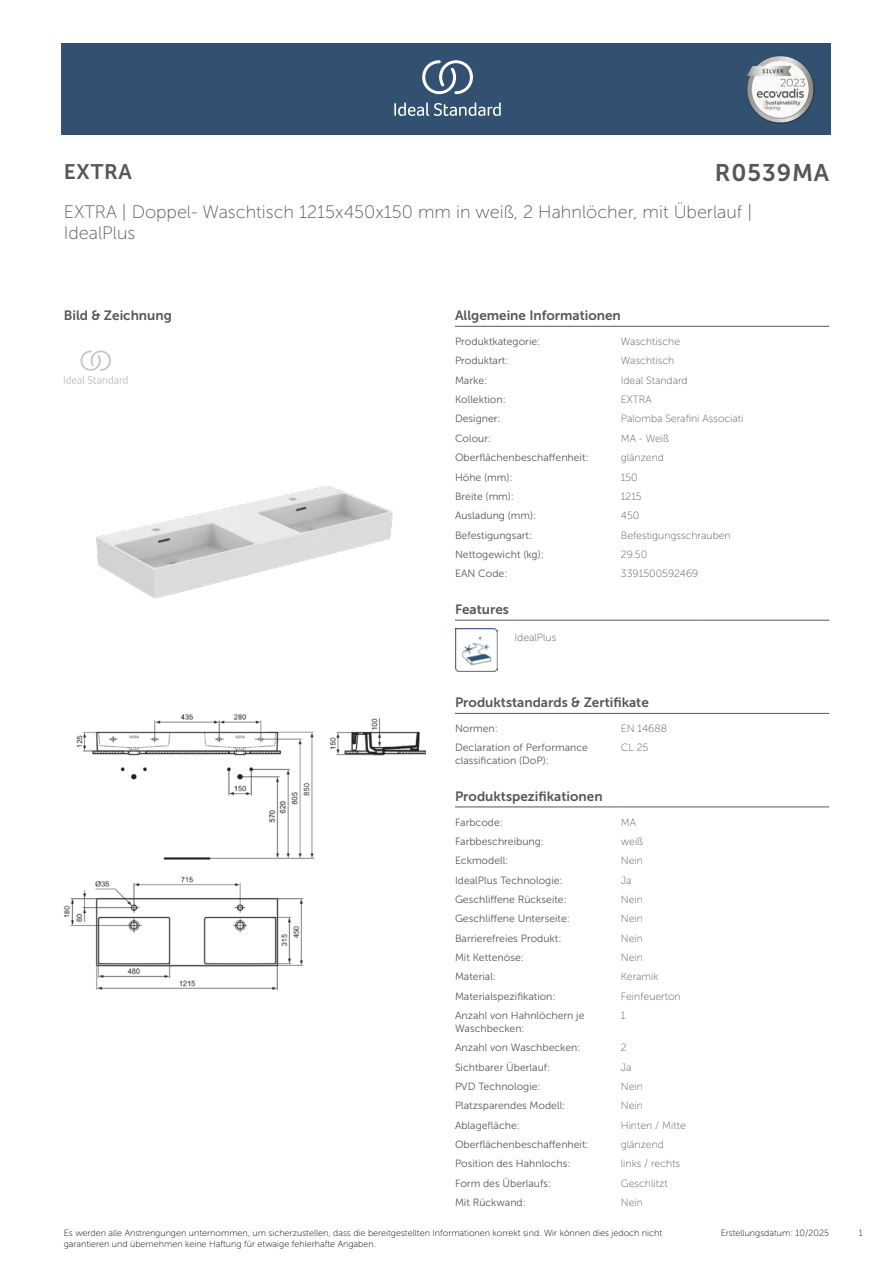
<style>
.page{position:relative;width:893px;height:1263px;background:#fff}
.page>*{position:absolute;margin:0;border:0;box-sizing:border-box;transform-origin:0 0}
.t1{font:24px "Museo Sans 700";letter-spacing:.035em;color:#575756}
.t2{font:21px "Museo Sans 700";letter-spacing:.035em;color:#575756}
.t3{font:18px/21.6px "Museo Sans 100";color:#575756}
.head_9pt{font:13.5px "Museo Sans 700";color:#575756}
.head_general{font:10.5px/12.6px "Museo Sans 300";color:#575756}
.value_general{font:10.5px "Museo Sans 100";color:#575756}
.t4{font:9px/10.8px "Museo Sans 100";color:#000}
</style>
<div class="page">
<div style="left:62px;top:43px;width:769px;height:91px;background:#325070"></div>
<hr style="left:455px;top:326px;width:166px;height:1px;background:#575756">
<hr style="left:621px;top:326px;width:208px;height:1px;background:#575756">
<hr style="left:455px;top:620px;width:59px;height:1px;background:#575756">
<hr style="left:514px;top:620px;width:128px;height:1px;background:#575756">
<hr style="left:642px;top:620px;width:60px;height:1px;background:#575756">
<hr style="left:702px;top:620px;width:127px;height:1px;background:#575756">
<img style="left:455px;top:629px;width:42px;height:42px">
<hr style="left:455px;top:713px;width:166px;height:1px;background:#575756">
<hr style="left:621px;top:713px;width:208px;height:1px;background:#575756">
<hr style="left:455px;top:807px;width:166px;height:1px;background:#575756">
<hr style="left:621px;top:807px;width:208px;height:1px;background:#575756">
<svg style="left:64px;top:350px;width:64px;height:34px"></svg>
<img style="left:96px;top:485px;width:297px;height:114px">
<img style="left:64px;top:714px;width:361px;height:276px">
<svg style="left:394px;top:102px;width:107px;height:14px"></svg>
<svg style="left:422px;top:60px;width:51px;height:34px"></svg>
<img style="left:746px;top:56px;width:68px;height:67px">
<h2 class="t2" style="left:64px;top:160px;width:70px">EXTRA</h2>
<h1 class="t1" style="left:715px;top:160px;width:116px">R0539MA</h1>
<h3 class="t3" style="left:64px;top:201px;width:690px">EXTRA | Doppel- Waschtisch 1215x450x150 mm in weiß, 2 Hahnlöcher, mit Überlauf |<br>IdealPlus</h3>
<h2 class="head_9pt" style="left:64px;top:308px;width:110px">Bild &amp; Zeichnung</h2>
<h2 class="head_9pt" style="left:455px;top:308px;width:167px">Allgemeine Informationen</h2>
<h3 class="head_general" style="left:455px;top:335px;width:87px">Produktkategorie:</h3>
<p class="value_general" style="left:621px;top:336px;width:61px">Waschtische</p>
<h3 class="head_general" style="left:455px;top:354px;width:55px">Produktart:</h3>
<p class="value_general" style="left:621px;top:355px;width:55px">Waschtisch</p>
<h3 class="head_general" style="left:455px;top:374px;width:34px">Marke:</h3>
<p class="value_general" style="left:621px;top:374px;width:68px">Ideal Standard</p>
<h3 class="head_general" style="left:455px;top:393px;width:52px">Kollektion:</h3>
<p class="value_general" style="left:621px;top:394px;width:32px">EXTRA</p>
<h3 class="head_general" style="left:455px;top:413px;width:47px">Designer:</h3>
<p class="value_general" style="left:621px;top:413px;width:124px">Palomba Serafini Associati</p>
<h3 class="head_general" style="left:455px;top:432px;width:38px">Colour:</h3>
<p class="value_general" style="left:621px;top:433px;width:50px">MA - Weiß</p>
<h3 class="head_general" style="left:455px;top:451px;width:135px">Oberflächenbeschaffenheit:</h3>
<p class="value_general" style="left:621px;top:452px;width:45px">glänzend</p>
<h3 class="head_general" style="left:455px;top:471px;width:59px">Höhe (mm):</h3>
<p class="value_general" style="left:621px;top:471px;width:18px">150</p>
<h3 class="head_general" style="left:455px;top:490px;width:61px">Breite (mm):</h3>
<p class="value_general" style="left:621px;top:491px;width:22px">1215</p>
<h3 class="head_general" style="left:455px;top:509px;width:83px">Ausladung (mm):</h3>
<p class="value_general" style="left:621px;top:510px;width:20px">450</p>
<h3 class="head_general" style="left:455px;top:529px;width:79px">Befestigungsart:</h3>
<p class="value_general" style="left:621px;top:529px;width:111px">Befestigungsschrauben</p>
<h3 class="head_general" style="left:455px;top:548px;width:90px">Nettogewicht (kg):</h3>
<p class="value_general" style="left:621px;top:549px;width:28px">29.50</p>
<h3 class="head_general" style="left:455px;top:567px;width:54px">EAN Code:</h3>
<p class="value_general" style="left:621px;top:568px;width:79px">3391500592469</p>
<h2 class="head_9pt" style="left:455px;top:602px;width:55px">Features</h2>
<p class="value_general" style="left:514px;top:632px;width:43px">IdealPlus</p>
<h2 class="head_9pt" style="left:455px;top:695px;width:195px">Produktstandards &amp; Zertifikate</h2>
<h3 class="head_general" style="left:455px;top:722px;width:44px">Normen:</h3>
<p class="value_general" style="left:621px;top:723px;width:48px">EN 14688</p>
<h3 class="head_general" style="left:455px;top:742px;width:135px">Declaration of Performance classification (DoP):</h3>
<p class="value_general" style="left:621px;top:742px;width:29px">CL 25</p>
<h2 class="head_9pt" style="left:455px;top:788px;width:149px">Produktspezifikationen</h2>
<h3 class="head_general" style="left:455px;top:816px;width:49px">Farbcode:</h3>
<p class="value_general" style="left:621px;top:816px;width:17px">MA</p>
<h3 class="head_general" style="left:455px;top:835px;width:90px">Farbbeschreibung:</h3>
<p class="value_general" style="left:621px;top:836px;width:24px">weiß</p>
<h3 class="head_general" style="left:455px;top:854px;width:55px">Eckmodell:</h3>
<p class="value_general" style="left:621px;top:855px;width:24px">Nein</p>
<h3 class="head_general" style="left:455px;top:874px;width:109px">IdealPlus Technologie:</h3>
<p class="value_general" style="left:621px;top:874px;width:12px">Ja</p>
<h3 class="head_general" style="left:455px;top:893px;width:113px">Geschliffene Rückseite:</h3>
<p class="value_general" style="left:621px;top:894px;width:24px">Nein</p>
<h3 class="head_general" style="left:455px;top:912px;width:116px">Geschliffene Unterseite:</h3>
<p class="value_general" style="left:621px;top:913px;width:24px">Nein</p>
<h3 class="head_general" style="left:455px;top:932px;width:108px">Barrierefreies Produkt:</h3>
<p class="value_general" style="left:621px;top:932px;width:24px">Nein</p>
<h3 class="head_general" style="left:455px;top:951px;width:70px">Mit Kettenöse:</h3>
<p class="value_general" style="left:621px;top:952px;width:24px">Nein</p>
<h3 class="head_general" style="left:455px;top:971px;width:43px">Material:</h3>
<p class="value_general" style="left:621px;top:971px;width:39px">Keramik</p>
<h3 class="head_general" style="left:455px;top:990px;width:102px">Materialspezifikation:</h3>
<p class="value_general" style="left:621px;top:991px;width:61px">Feinfeuerton</p>
<h3 class="head_general" style="left:455px;top:1009px;width:131px">Anzahl von Hahnlöchern je<br>Waschbecken:</h3>
<p class="value_general" style="left:621px;top:1010px;width:6px">1</p>
<h3 class="head_general" style="left:455px;top:1041px;width:127px">Anzahl von Waschbecken:</h3>
<p class="value_general" style="left:621px;top:1042px;width:7px">2</p>
<h3 class="head_general" style="left:455px;top:1061px;width:97px">Sichtbarer Überlauf:</h3>
<p class="value_general" style="left:621px;top:1061px;width:12px">Ja</p>
<h3 class="head_general" style="left:455px;top:1080px;width:87px">PVD Technologie:</h3>
<p class="value_general" style="left:621px;top:1081px;width:24px">Nein</p>
<h3 class="head_general" style="left:455px;top:1099px;width:112px">Platzsparendes Modell:</h3>
<p class="value_general" style="left:621px;top:1100px;width:24px">Nein</p>
<h3 class="head_general" style="left:455px;top:1119px;width:66px">Ablagefläche:</h3>
<p class="value_general" style="left:621px;top:1119px;width:66px">Hinten / Mitte</p>
<h3 class="head_general" style="left:455px;top:1138px;width:135px">Oberflächenbeschaffenheit:</h3>
<p class="value_general" style="left:621px;top:1139px;width:45px">glänzend</p>
<h3 class="head_general" style="left:455px;top:1157px;width:117px">Position des Hahnlochs:</h3>
<p class="value_general" style="left:621px;top:1158px;width:61px">links / rechts</p>
<h3 class="head_general" style="left:455px;top:1177px;width:98px">Form des Überlaufs:</h3>
<p class="value_general" style="left:621px;top:1177px;width:48px">Geschlitzt</p>
<h3 class="head_general" style="left:455px;top:1196px;width:72px">Mit Rückwand:</h3>
<p class="value_general" style="left:621px;top:1197px;width:24px">Nein</p>
<p class="t4" style="left:64px;top:1227px;width:600px">Es werden alle Anstrengungen unternommen, um sicherzustellen, dass die bereitgestellten Informationen korrekt sind. Wir können dies jedoch nicht garantieren und übernehmen keine Haftung für etwaige fehlerhafte Angaben.</p>
<p class="t4" style="left:721px;top:1227px;width:110px">Erstellungsdatum: 10/2025</p>
<p class="t4" style="left:859px;top:1227px;width:5px">1</p>
</div>
